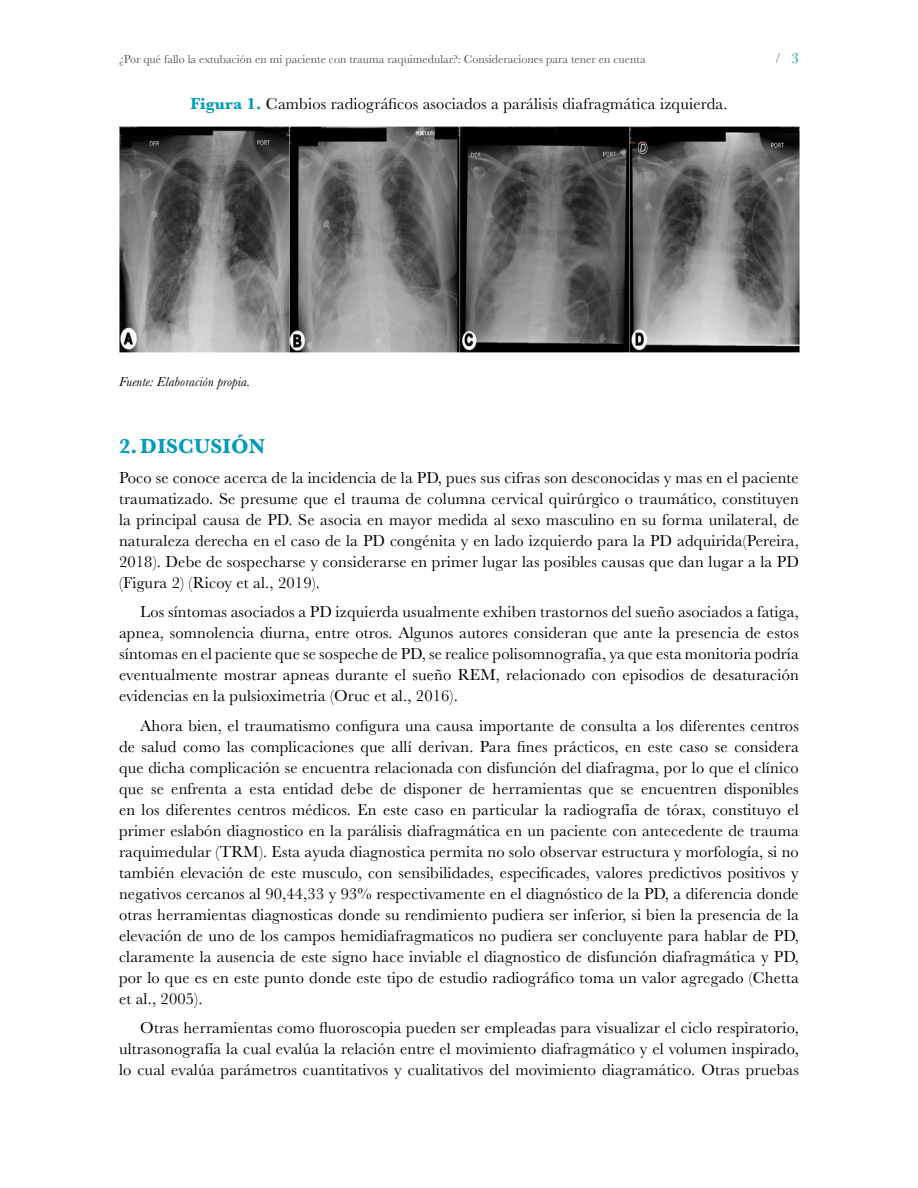
<style>
.page{position:relative;width:918px;height:1188px;background:#fff}
.page>*{position:absolute;margin:0;border:0;box-sizing:border-box;transform-origin:0 0}
.t1{font:700 21px "Baskerville";letter-spacing:.01em;color:#009cb9}
.t2{font:16.5px/21px "Baskerville";letter-spacing:.01em;color:#000;text-align:justify}
.t3{font:15px "Baskerville";color:#009cb9}
.t4{font:italic 13.5px "Baskerville";letter-spacing:.01em;color:#000}
.t5{font:12px "Baskerville";color:#575756}
.s1{font-weight:700;color:#009cb9}
</style>
<div class="page">
<svg style="left:776px;top:53px;width:4px;height:10px"></svg>
<img style="left:119px;top:127px;width:681px;height:226px">
<p class="t5" style="left:119px;top:52px;width:528px">¿Por qué fallo la extubación en mi paciente con trauma raquimedular?: Consideraciones para tener en cuenta</p>
<p class="t3" style="left:791px;top:49px;width:9px">3</p>
<p class="t2" style="left:190px;top:93px;width:539px"><span class="s1">Figura 1.</span> Cambios radiográficos asociados a parálisis diafragmática izquierda.</p>
<p class="t4" style="left:119px;top:372px;width:133px">Fuente: Elaboración propia.</p>
<p class="t1" style="left:119px;top:432px;width:148px">2.DISCUSIÓN</p>
<p class="t2" style="left:119px;top:467px;width:681px">Poco se conoce acerca de la incidencia de la PD, pues sus cifras son desconocidas y mas en el paciente traumatizado. Se presume que el trauma de columna cervical quirúrgico o traumático, constituyen la principal causa de PD. Se asocia en mayor medida al sexo masculino en su forma unilateral, de naturaleza derecha en el caso de la PD congénita y en lado izquierdo para la PD adquirida(Pereira, 2018). Debe de sospecharse y considerarse en primer lugar las posibles causas que dan lugar a la PD (Figura 2) (Ricoy et al., 2019).</p>
<p class="t2" style="left:119px;top:602px;width:681px;text-indent:21px">Los síntomas asociados a PD izquierda usualmente exhiben trastornos del sueño asociados a fatiga, apnea, somnolencia diurna, entre otros. Algunos autores consideran que ante la presencia de estos síntomas en el paciente que se sospeche de PD, se realice polisomnografía, ya que esta monitoria podría eventualmente mostrar apneas durante el sueño REM, relacionado con episodios de desaturación evidencias en la pulsioximetria (Oruc et al., 2016).</p>
<p class="t2" style="left:119px;top:715px;width:681px;text-indent:21px">Ahora bien, el traumatismo configura una causa importante de consulta a los diferentes centros de salud como las complicaciones que allí derivan. Para fines prácticos, en este caso se considera que dicha complicación se encuentra relacionada con disfunción del diafragma, por lo que el clínico que se enfrenta a esta entidad debe de disponer de herramientas que se encuentren disponibles en los diferentes centros médicos. En este caso en particular la radiografía de tórax, constituyo el primer eslabón diagnostico en la parálisis diafragmática en un paciente con antecedente de trauma raquimedular (TRM). Esta ayuda diagnostica permita no solo observar estructura y morfología, si no también elevación de este musculo, con sensibilidades, especificades, valores predictivos positivos y negativos cercanos al 90,44,33 y 93% respectivamente en el diagnóstico de la PD, a diferencia donde otras herramientas diagnosticas donde su rendimiento pudiera ser inferior, si bien la presencia de la elevación de uno de los campos hemidiafragmaticos no pudiera ser concluyente para hablar de PD, claramente la ausencia de este signo hace inviable el diagnostico de disfunción diafragmática y PD, por lo que es en este punto donde este tipo de estudio radiográfico toma un valor agregado (Chetta et al., 2005).</p>
<p class="t2" style="left:119px;top:1018px;width:681px;text-indent:21px">Otras herramientas como fluoroscopia pueden ser empleadas para visualizar el ciclo respiratorio, ultrasonografía la cual evalúa la relación entre el movimiento diafragmático y el volumen inspirado, lo cual evalúa parámetros cuantitativos y cualitativos del movimiento diagramático. Otras pruebas</p>
</div>
